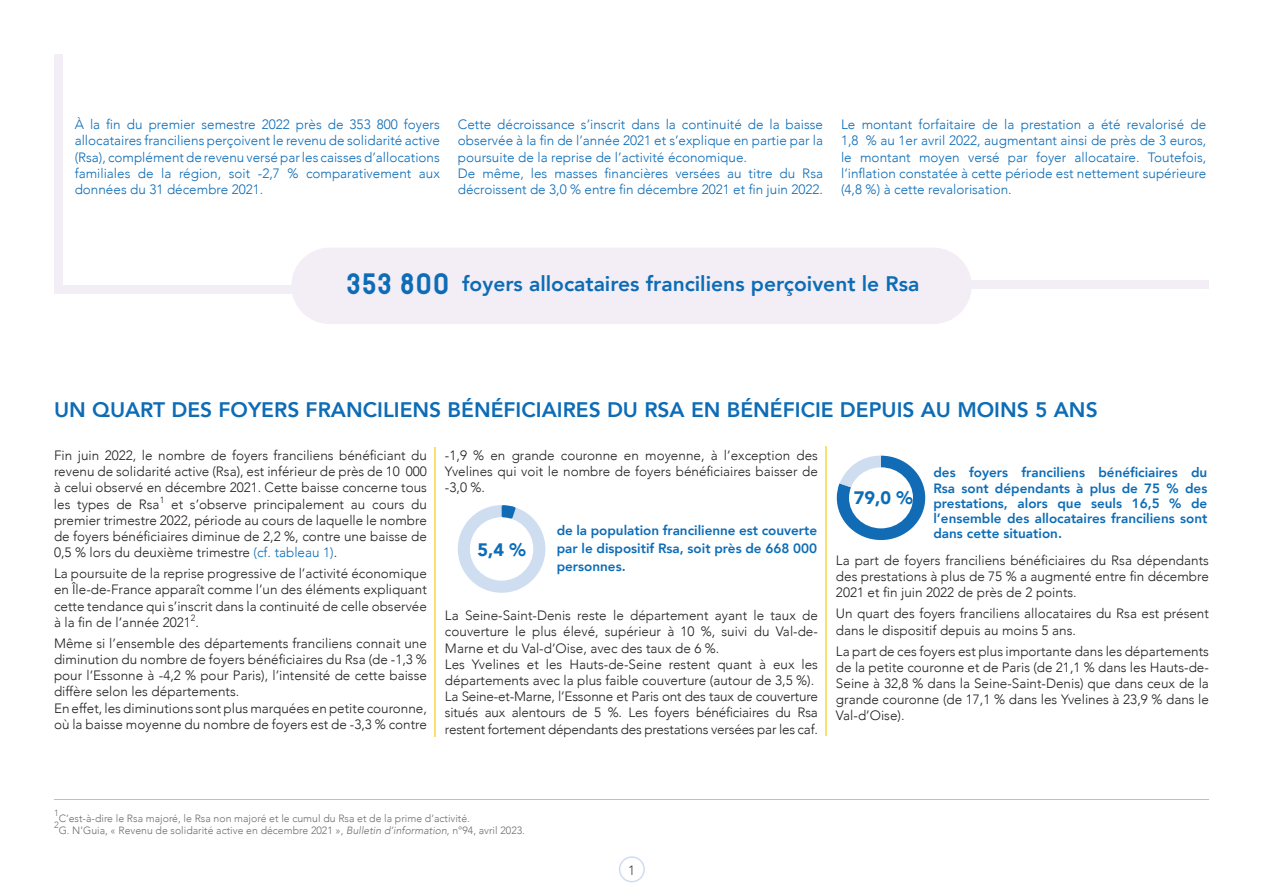
<style>
.page{position:relative;width:1263px;height:893px;background:#fff}
.page>*{position:absolute;margin:0;border:0;box-sizing:border-box;transform-origin:0 0}
.t1{font:800 21px "Avenir";color:#0d6cb6}
.t2{font:900 18px "Avenir";color:#0d6cb6}
.t3{font:300 13.5px/16.2px "Avenir";color:#231f20;text-align:justify}
.t4{font:300 13.5px/16.2px "Avenir";color:#0d6cb6;text-align:justify}
.t5{font:800 13.5px/15.3px "Avenir";color:#0d6cb6;text-align:justify}
.t6{font:300 13.5px "Avenir";color:#3e3e3f}
.t7{font:300 10.5px "Avenir";color:#6c6d70}
.t8{font:300 9px "Avenir";color:#6c6d70}
.s1{font-family:"Staatliches";font-weight:400;font-size:30px}
.s2{color:#0d6cb6}
.s3{font-style:italic}
</style>
<div class="page">
<div style="left:619px;top:856px;width:26px;height:26px;border:2px solid #cfddf0;border-radius:50%"></div>
<div style="left:863px;top:281px;width:346px;height:8px;background:#f3eef5"></div>
<div style="left:54px;top:54px;width:9px;height:239px;background:#f3eef5"></div>
<hr style="left:435px;top:448px;width:1px;height:289px;background:#fae06f">
<svg style="left:458px;top:505px;width:87px;height:88px"></svg>
<svg style="left:837px;top:456px;width:88px;height:84px"></svg>
<hr style="left:826px;top:446px;width:1px;height:290px;background:#fae06f">
<div style="left:291px;top:248px;width:681px;height:76px;background:#f3eef5;border-radius:38px"></div>
<div style="left:58px;top:285px;width:248px;height:8px;background:#f3eef5"></div>
<hr style="left:54px;top:799px;width:1155px;height:1px;background:#6da0d5">
<p class="t4" style="left:75px;top:116px;width:367px">À la fin du premier semestre 2022 près de 353 800 foyers allocataires franciliens perçoivent le revenu de solidarité active (Rsa), complément de revenu versé par les caisses d’allocations familiales de la région, soit -2,7 % comparativement aux données du 31 décembre 2021.</p>
<p class="t4" style="left:458px;top:116px;width:367px;text-align:left">Cette décroissance s’inscrit dans la continuité de la baisse observée à la fin de l’année 2021 et s’explique en partie par la poursuite de la reprise de l’activité économique.<br>De même, les masses financières versées au titre du Rsa décroissent de 3,0 % entre fin décembre 2021 et fin juin 2022.</p>
<p class="t4" style="left:841px;top:116px;width:367px">Le montant forfaitaire de la prestation a été revalorisé de 1,8 % au 1er avril 2022, augmentant ainsi de près de 3 euros, le montant moyen versé par foyer allocataire. Toutefois, l’inflation constatée à cette période est nettement supérieure (4,8 %) à cette revalorisation.</p>
<h1 class="t1" style="left:347px;top:268px;width:574px"><span class="s1">353 800</span> foyers allocataires franciliens perçoivent le Rsa</h1>
<h1 class="t1" style="left:54px;top:393px;width:1045px">UN QUART DES FOYERS FRANCILIENS BÉNÉFICIAIRES DU RSA EN BÉNÉFICIE DEPUIS AU MOINS 5 ANS</h1>
<p class="t3" style="left:54px;top:447px;width:374px">Fin juin 2022, le nombre de foyers franciliens bénéficiant du revenu de solidarité active (Rsa), est inférieur de près de 10 000 à celui observé en décembre 2021. Cette baisse concerne tous les types de Rsa<sup>1</sup> et s’observe principalement au cours du premier trimestre 2022, période au cours de laquelle le nombre de foyers bénéficiaires diminue de 2,2 %, contre une baisse de 0,5 % lors du deuxième trimestre <span class="s2">(cf. tableau 1)</span>.</p>
<p class="t3" style="left:54px;top:565px;width:374px">La poursuite de la reprise progressive de l’activité économique en Île-de-France apparaît comme l’un des éléments expliquant cette tendance qui s’inscrit dans la continuité de celle observée à la fin de l’année 2021<sup>2</sup>.</p>
<p class="t3" style="left:54px;top:635px;width:374px;text-align:left">Même si l’ensemble des départements franciliens connait une diminution du nombre de foyers bénéficiaires du Rsa (de -1,3 % pour l’Essonne à -4,2 % pour Paris), l’intensité de cette baisse diffère selon les départements.<br>En effet, les diminutions sont plus marquées en petite couronne, où la baisse moyenne du nombre de foyers est de -3,3 % contre</p>
<p class="t3" style="left:445px;top:447px;width:374px">-1,9 % en grande couronne en moyenne, à l’exception des Yvelines qui voit le nombre de foyers bénéficiaires baisser de -3,0 %.</p>
<h2 class="t2" style="left:477px;top:534px;width:50px">5,4 %</h2>
<p class="t5" style="left:557px;top:522px;width:262px;line-height:18px">de la population francilienne est couverte par le dispositif Rsa, soit près de 668 000 personnes.</p>
<p class="t3" style="left:445px;top:607px;width:374px;text-align:left">La Seine-Saint-Denis reste le département ayant le taux de couverture le plus élevé, supérieur à 10 %, suivi du Val-de-Marne et du Val-d’Oise, avec des taux de 6 %.<br>Les Yvelines et les Hauts-de-Seine restent quant à eux les départements avec la plus faible couverture (autour de 3,5 %).<br>La Seine-et-Marne, l’Essonne et Paris ont des taux de couverture situés aux alentours de 5 %. Les foyers bénéficiaires du Rsa restent fortement dépendants des prestations versées par les caf.</p>
<h2 class="t2" style="left:854px;top:482px;width:60px">79,0 %</h2>
<p class="t5" style="left:933px;top:465px;width:275px">des foyers franciliens bénéficiaires du Rsa sont dépendants à plus de 75 % des prestations, alors que seuls 16,5 % de l’ensemble des allocataires franciliens sont dans cette situation.</p>
<p class="t3" style="left:836px;top:552px;width:374px">La part de foyers franciliens bénéficiaires du Rsa dépendants des prestations à plus de 75 % a augmenté entre fin décembre 2021 et fin juin 2022 de près de 2 points.</p>
<p class="t3" style="left:836px;top:606px;width:374px">Un quart des foyers franciliens allocataires du Rsa est présent dans le dispositif depuis au moins 5 ans.</p>
<p class="t3" style="left:836px;top:643px;width:374px">La part de ces foyers est plus importante dans les départements de la petite couronne et de Paris (de 21,1 % dans les Hauts-de-Seine à 32,8 % dans la Seine-Saint-Denis) que dans ceux de la grande couronne (de 17,1 % dans les Yvelines à 23,9 % dans le Val-d’Oise).</p>
<p class="t8" style="left:54px;top:807px;width:6px">1</p>
<p class="t7" style="left:59px;top:812px;width:413px">C’est-à-dire le Rsa majoré, le Rsa non majoré et le cumul du Rsa et de la prime d’activité.</p>
<p class="t8" style="left:54px;top:820px;width:6px">2</p>
<p class="t7" style="left:59px;top:825px;width:468px">G. N’Guia, « Revenu de solidarité active en décembre 2021 », <span class="s3">Bulletin d’information</span>, n°94, avril 2023.</p>
<p class="t6" style="left:628px;top:862px;width:9px">1</p>
</div>
